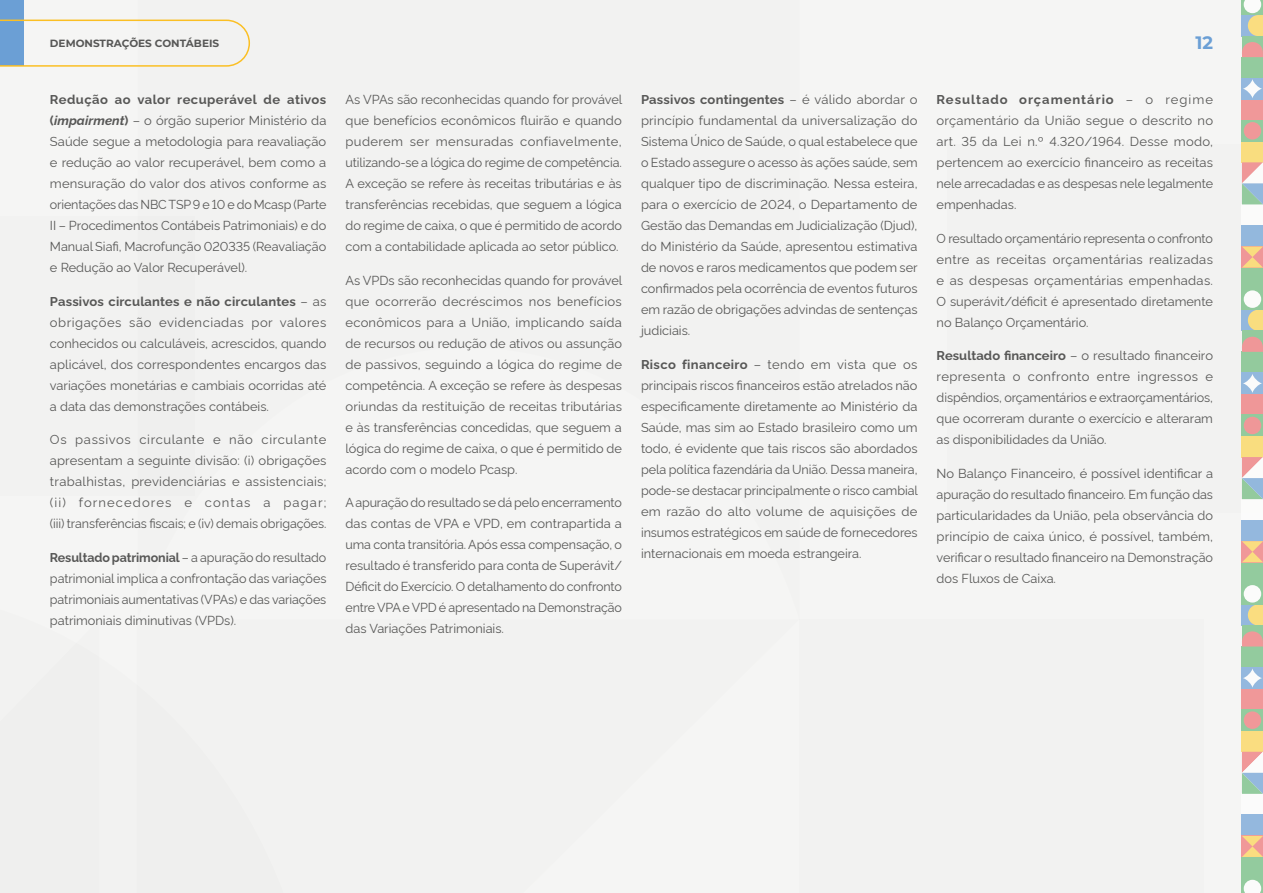
<style>
.page{position:relative;width:1263px;height:893px;background:#f2f2f1}
.page>*{position:absolute;margin:0;border:0;box-sizing:border-box;transform-origin:0 0}
.t1{font:700 18px "Montserrat";color:#6b9fd5}
.t2{font:12.75px/21px "Rawline";color:#575756;text-align:justify}
.t3{font:700 10.5px "Montserrat";color:#575756}
.s1{font-weight:700}
.s2{font-weight:700;font-style:italic}
</style>
<div class="page">
<svg style="left:0;top:0;width:250px;height:67px"></svg>
<div style="left:1242px;top:646px;width:21px;height:22px;background:#93cb9e"></div>
<div style="left:1242px;top:857px;width:21px;height:21px;background:#93cb9e"></div>
<div style="left:1242px;top:689px;width:21px;height:21px;background:#f09899"></div>
<div style="left:1242px;top:731px;width:21px;height:21px;background:#fadd80"></div>
<div style="left:1242px;top:794px;width:21px;height:21px;background:#fff"></div>
<div style="left:1242px;top:815px;width:21px;height:21px;background:#94b8de"></div>
<svg style="left:1242px;top:752px;width:21px;height:42px"></svg>
<div style="left:1242px;top:668px;width:21px;height:21px;background:#94b8de"></div>
<svg style="left:1242px;top:668px;width:20px;height:20px"></svg>
<div style="left:1242px;top:604px;width:21px;height:21px;background:#94b8de"></div>
<svg style="left:1248px;top:604px;width:15px;height:21px"></svg>
<div style="left:1242px;top:625px;width:21px;height:21px;background:#93cb9e"></div>
<svg style="left:1242px;top:631px;width:21px;height:15px"></svg>
<svg style="left:1242px;top:710px;width:21px;height:21px"></svg>
<div style="left:1244px;top:711px;width:17px;height:18px;background:#f09899;border-radius:50%"></div>
<svg style="left:1242px;top:878px;width:21px;height:15px"></svg>
<svg style="left:1244px;top:880px;width:17px;height:13px"></svg>
<svg style="left:1242px;top:836px;width:21px;height:21px"></svg>
<div style="left:1242px;top:352px;width:21px;height:21px;background:#93ca9d"></div>
<div style="left:1242px;top:562px;width:21px;height:21px;background:#93cb9e"></div>
<div style="left:1242px;top:394px;width:21px;height:21px;background:#ef9798"></div>
<div style="left:1242px;top:436px;width:21px;height:21px;background:#f9dd7f"></div>
<div style="left:1242px;top:499px;width:21px;height:21px;background:#fff"></div>
<div style="left:1242px;top:520px;width:21px;height:21px;background:#94b8de"></div>
<svg style="left:1242px;top:457px;width:21px;height:42px"></svg>
<div style="left:1242px;top:373px;width:21px;height:21px;background:#93b8dd"></div>
<svg style="left:1242px;top:373px;width:20px;height:20px"></svg>
<div style="left:1242px;top:310px;width:21px;height:21px;background:#93b8dd"></div>
<svg style="left:1248px;top:310px;width:15px;height:21px"></svg>
<div style="left:1242px;top:331px;width:21px;height:21px;background:#93ca9d"></div>
<svg style="left:1242px;top:337px;width:21px;height:15px"></svg>
<svg style="left:1242px;top:415px;width:21px;height:21px"></svg>
<div style="left:1244px;top:417px;width:17px;height:17px;background:#ef9798;border-radius:50%"></div>
<svg style="left:1242px;top:583px;width:21px;height:21px"></svg>
<div style="left:1244px;top:585px;width:17px;height:18px;background:#fff;border-radius:50%"></div>
<svg style="left:1242px;top:541px;width:21px;height:21px"></svg>
<div style="left:1242px;top:57px;width:21px;height:21px;background:#93cb9e"></div>
<div style="left:1242px;top:268px;width:21px;height:21px;background:#93ca9d"></div>
<div style="left:1242px;top:99px;width:21px;height:21px;background:#f09899"></div>
<div style="left:1242px;top:141px;width:21px;height:21px;background:#f9dd7f"></div>
<div style="left:1242px;top:204px;width:21px;height:21px;background:#fff"></div>
<div style="left:1242px;top:225px;width:21px;height:22px;background:#93b8dd"></div>
<svg style="left:1242px;top:162px;width:21px;height:42px"></svg>
<div style="left:1242px;top:78px;width:21px;height:21px;background:#94b8de"></div>
<svg style="left:1242px;top:79px;width:20px;height:20px"></svg>
<div style="left:1242px;top:15px;width:21px;height:21px;background:#94b8de"></div>
<div style="left:1242px;top:36px;width:21px;height:21px;background:#93cb9e"></div>
<svg style="left:1242px;top:42px;width:21px;height:15px"></svg>
<svg style="left:1242px;top:120px;width:21px;height:21px"></svg>
<div style="left:1244px;top:122px;width:17px;height:18px;background:#f09899;border-radius:50%"></div>
<svg style="left:1242px;top:289px;width:21px;height:21px"></svg>
<div style="left:1244px;top:290px;width:17px;height:18px;background:#fff;border-radius:50%"></div>
<svg style="left:1242px;top:247px;width:21px;height:21px"></svg>
<svg style="left:1242px;top:0;width:2px;height:15px"></svg>
<svg style="left:1244px;top:0;width:19px;height:36px"></svg>
<p class="t3" style="left:50px;top:36px;width:171px">DEMONSTRAÇÕES CONTÁBEIS</p>
<p class="t2" style="left:50px;top:87px;width:278px"><span class="s1">Redução ao valor recuperável de ativos (</span><span class="s2">impairment</span><span class="s1">)</span> – o órgão superior Ministério da Saúde segue a metodologia para reavaliação e redução ao valor recuperável, bem como a mensuração do valor dos ativos conforme as orientações das NBC TSP 9 e 10 e do Mcasp (Parte II – Procedimentos Contábeis Patrimoniais) e do Manual Siafi, Macrofunção 020335 (Reavaliação e Redução ao Valor Recuperável).</p>
<p class="t2" style="left:50px;top:289px;width:278px"><span class="s1">Passivos circulantes e não circulantes</span> – as obrigações são evidenciadas por valores conhecidos ou calculáveis, acrescidos, quando aplicável, dos correspondentes encargos das variações monetárias e cambiais ocorridas até a data das demonstrações contábeis.</p>
<p class="t2" style="left:50px;top:428px;width:278px">Os passivos circulante e não circulante apresentam a seguinte divisão: (i) obrigações trabalhistas, previdenciárias e assistenciais; (ii) fornecedores e contas a pagar; (iii) transferências fiscais; e (iv) demais obrigações.</p>
<p class="t2" style="left:50px;top:546px;width:278px"><span class="s1">Resultado patrimonial</span> – a apuração do resultado patrimonial implica a confrontação das variações patrimoniais aumentativas (VPAs) e das variações patrimoniais diminutivas (VPDs).</p>
<p class="t2" style="left:345px;top:87px;width:278px">As VPAs são reconhecidas quando for provável que benefícios econômicos fluirão e quando puderem ser mensuradas confiavelmente, utilizando-se a lógica do regime de competência.<br>A exceção se refere às receitas tributárias e às transferências recebidas, que seguem a lógica do regime de caixa, o que é permitido de acordo com a contabilidade aplicada ao setor público.</p>
<p class="t2" style="left:345px;top:268px;width:278px">As VPDs são reconhecidas quando for provável que ocorrerão decréscimos nos benefícios econômicos para a União, implicando saída de recursos ou redução de ativos ou assunção de passivos, seguindo a lógica do regime de competência. A exceção se refere às despesas oriundas da restituição de receitas tributárias e às transferências concedidas, que seguem a lógica do regime de caixa, o que é permitido de acordo com o modelo Pcasp.</p>
<p class="t2" style="left:345px;top:491px;width:278px">A apuração do resultado se dá pelo encerramento das contas de VPA e VPD, em contrapartida a uma conta transitória. Após essa compensação, o resultado é transferido para conta de Superávit/ Déficit do Exercício. O detalhamento do confronto entre VPA e VPD é apresentado na Demonstração das Variações Patrimoniais.</p>
<p class="t2" style="left:641px;top:87px;width:278px"><span class="s1">Passivos contingentes</span> – é válido abordar o princípio fundamental da universalização do Sistema Único de Saúde, o qual estabelece que o Estado assegure o acesso às ações saúde, sem qualquer tipo de discriminação. Nessa esteira, para o exercício de 2024, o Departamento de Gestão das Demandas em Judicialização (Djud), do Ministério da Saúde, apresentou estimativa de novos e raros medicamentos que podem ser confirmados pela ocorrência de eventos futuros em razão de obrigações advindas de sentenças judiciais.</p>
<p class="t2" style="left:641px;top:352px;width:278px"><span class="s1">Risco financeiro</span> – tendo em vista que os principais riscos financeiros estão atrelados não especificamente diretamente ao Ministério da Saúde, mas sim ao Estado brasileiro como um todo, é evidente que tais riscos são abordados pela política fazendária da União. Dessa maneira, pode-se destacar principalmente o risco cambial em razão do alto volume de aquisições de insumos estratégicos em saúde de fornecedores internacionais em moeda estrangeira.</p>
<h1 class="t1" style="left:1195px;top:30px;width:19px">12</h1>
<p class="t2" style="left:936px;top:87px;width:278px"><span class="s1">Resultado orçamentário</span> – o regime orçamentário da União segue o descrito no art. 35 da Lei n.º 4.320/1964. Desse modo, pertencem ao exercício financeiro as receitas nele arrecadadas e as despesas nele legalmente empenhadas.</p>
<p class="t2" style="left:936px;top:226px;width:278px">O resultado orçamentário representa o confronto entre as receitas orçamentárias realizadas e as despesas orçamentárias empenhadas.<br>O superávit/déficit é apresentado diretamente no Balanço Orçamentário.</p>
<p class="t2" style="left:936px;top:344px;width:278px"><span class="s1">Resultado financeiro</span> – o resultado financeiro representa o confronto entre ingressos e dispêndios, orçamentários e extraorçamentários, que ocorreram durante o exercício e alteraram as disponibilidades da União.</p>
<p class="t2" style="left:936px;top:462px;width:278px">No Balanço Financeiro, é possível identificar a apuração do resultado financeiro. Em função das particularidades da União, pela observância do princípio de caixa único, é possível, também, verificar o resultado financeiro na Demonstração dos Fluxos de Caixa.</p>
</div>
